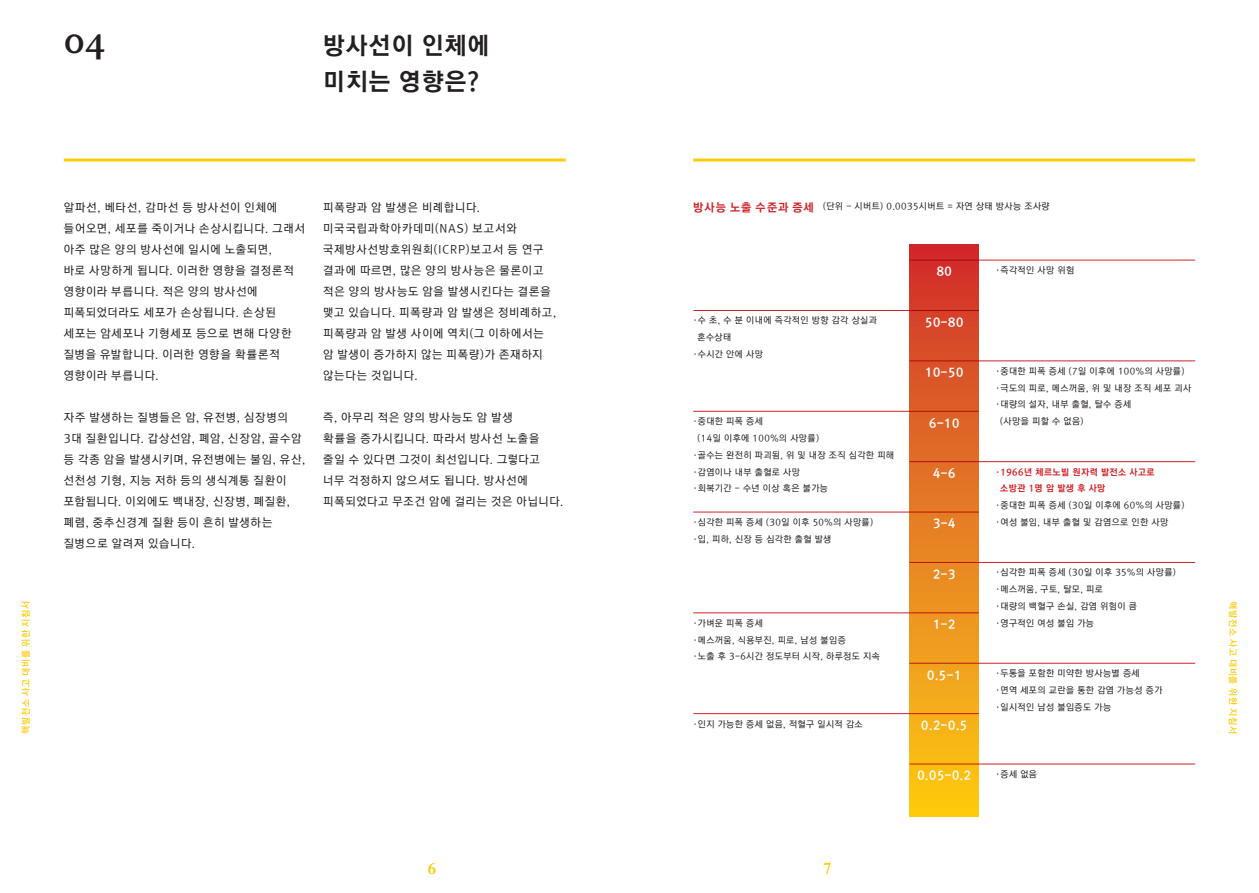
<style>
.page{position:relative;width:1259px;height:893px;background:#fff}
.page>*{position:absolute;margin:0;border:0;box-sizing:border-box;transform-origin:0 0}
.t1{font:700 40.5px "Adobe Hebrew";color:#231f20}
.t2{font:24px/36px "Rix Go EB";letter-spacing:.05em;color:#231f20}
.t3{font:600 16.5px "Dutch 801 BT";color:#feca0a}
.t4{font:12px "Rix Go EB";letter-spacing:.05em;color:#fff}
.t5{font:11.4px/21px "Rix Go M";letter-spacing:.075em;color:#231f20}
.t6{font:11.4px "Rix Go EB";letter-spacing:.08em;color:#d1232a}
.t7{font:9px/16.8px "Rix Go M";letter-spacing:.05em;color:#231f20}
.t8{font:9px/16.8px "Rix Go EB";letter-spacing:.05em;color:#d1232a}
.t9{font:9px "Rix Go B";letter-spacing:.08em;color:#feca0a}
</style>
<div class="page">
<hr style="left:64px;top:159px;width:502px;height:3px;background:#feca0a">
<hr style="left:693px;top:159px;width:502px;height:3px;background:#feca0a">
<div style="left:909px;top:244px;width:70px;height:572px;background:linear-gradient(to bottom,#cf2e2e,#fdcc14)"></div>
<hr style="left:909px;top:260px;width:286px;height:1px;background:#d1232a">
<hr style="left:693px;top:310px;width:286px;height:1px;background:#d1232a">
<hr style="left:909px;top:360px;width:286px;height:1px;background:#d1232a">
<hr style="left:693px;top:411px;width:286px;height:1px;background:#d1232a">
<hr style="left:909px;top:461px;width:286px;height:1px;background:#d1232a">
<hr style="left:693px;top:512px;width:286px;height:1px;background:#d1232a">
<hr style="left:909px;top:562px;width:286px;height:1px;background:#d1232a">
<hr style="left:693px;top:612px;width:286px;height:1px;background:#d1232a">
<hr style="left:909px;top:663px;width:286px;height:1px;background:#d1232a">
<hr style="left:693px;top:713px;width:286px;height:1px;background:#d1232a">
<hr style="left:909px;top:764px;width:286px;height:1px;background:#d1232a">
<h1 class="t1" style="left:64px;top:16px;width:43px">04</h1>
<h2 class="t2" style="left:323px;top:28px;width:167px">방사선이 인체에 미치는 영향은?</h2>
<p class="t9" style="left:21px;top:734px;width:134px;rotate:-90deg">핵발전소 사고 대비를 위한 지침서</p>
<p class="t5" style="left:64px;top:197px;width:243px">알파선, 베타선, 감마선 등 방사선이 인체에 들어오면, 세포를 죽이거나 손상시킵니다. 그래서 아주 많은 양의 방사선에 일시에 노출되면,<br>바로 사망하게 됩니다. 이러한 영향을 결정론적 영향이라 부릅니다. 적은 양의 방사선에 피폭되었더라도 세포가 손상됩니다. 손상된 세포는 암세포나 기형세포 등으로 변해 다양한 질병을 유발합니다. 이러한 영향을 확률론적 영향이라 부릅니다.</p>
<p class="t5" style="left:64px;top:407px;width:243px">자주 발생하는 질병들은 암, 유전병, 심장병의<br>3대 질환입니다. 갑상선암, 폐암, 신장암, 골수암 등 각종 암을 발생시키며, 유전병에는 불임, 유산, 선천성 기형, 지능 저하 등의 생식계통 질환이 포함됩니다. 이외에도 백내장, 신장병, 폐질환, 폐렴, 중추신경계 질환 등이 흔히 발생하는 질병으로 알려져 있습니다.</p>
<p class="t5" style="left:323px;top:197px;width:234px">피폭량과 암 발생은 비례합니다. 미국국립과학아카데미(NAS) 보고서와 국제방사선방호위원회(ICRP)보고서 등 연구 결과에 따르면, 많은 양의 방사능은 물론이고 적은 양의 방사능도 암을 발생시킨다는 결론을 맺고 있습니다. 피폭량과 암 발생은 정비례하고, 피폭량과 암 발생 사이에 역치(그 이하에서는 암 발생이 증가하지 않는 피폭량)가 존재하지 않는다는 것입니다.</p>
<p class="t5" style="left:323px;top:407px;width:241px">즉, 아무리 적은 양의 방사능도 암 발생<br>확률을 증가시킵니다. 따라서 방사선 노출을 줄일 수 있다면 그것이 최선입니다. 그렇다고 너무 걱정하지 않으셔도 됩니다. 방사선에 피폭되었다고 무조건 암에 걸리는 것은 아닙니다.</p>
<p class="t6" style="left:693px;top:201px;width:122px">방사능 노출 수준과 증세</p>
<p class="t7" style="left:823px;top:198px;width:228px">(단위 - 시버트) 0.0035시버트 = 자연 상태 방사능 조사량</p>
<p class="t4" style="left:936px;top:265px;width:17px">80</p>
<p class="t7" style="left:996px;top:262px;width:80px">·즉각적인 사망 위험</p>
<p class="t7" style="left:693px;top:312px;width:185px">·수 초, 수 분 이내에 즉각적인 방향 감각 상실과</p>
<p class="t7" style="left:697px;top:329px;width:35px">혼수상태</p>
<p class="t7" style="left:693px;top:346px;width:71px">·수시간 안에 사망</p>
<p class="t7" style="left:693px;top:413px;width:71px">·중대한 피폭 증세</p>
<p class="t7" style="left:697px;top:430px;width:123px">(14일 이후에 100%의 사망률)</p>
<p class="t7" style="left:693px;top:447px;width:202px">·골수는 완전히 파괴됨, 위 및 내장 조직 심각한 피해</p>
<p class="t7" style="left:693px;top:464px;width:108px">·감염이나 내부 출혈로 사망</p>
<p class="t7" style="left:693px;top:480px;width:136px">·회복기간 - 수년 이상 혹은 불가능</p>
<p class="t7" style="left:693px;top:514px;width:181px">·심각한 피폭 증세 (30일 이후 50%의 사망률) ·입, 피하, 신장 등 심각한 출혈 발생</p>
<p class="t7" style="left:693px;top:615px;width:188px">·가벼운 피폭 증세<br>·메스꺼움, 식용부진, 피로, 남성 불임증<br>·노출 후 3-6시간 정도부터 시작, 하루정도 지속</p>
<p class="t7" style="left:693px;top:716px;width:171px">·인지 가능한 증세 없음, 적혈구 일시적 감소</p>
<p class="t4" style="left:925px;top:316px;width:40px">50-80</p>
<p class="t4" style="left:925px;top:366px;width:40px">10-50</p>
<p class="t4" style="left:929px;top:416px;width:32px">6-10</p>
<p class="t4" style="left:933px;top:467px;width:24px">4-6</p>
<p class="t4" style="left:933px;top:517px;width:24px">3-4</p>
<p class="t4" style="left:933px;top:568px;width:24px">2-3</p>
<p class="t4" style="left:933px;top:618px;width:24px">1-2</p>
<p class="t4" style="left:927px;top:668px;width:36px">0.5-1</p>
<p class="t4" style="left:921px;top:719px;width:47px">0.2-0.5</p>
<p class="t4" style="left:917px;top:769px;width:55px">0.05-0.2</p>
<p class="t7" style="left:996px;top:363px;width:190px">·중대한 피폭 증세 (7일 이후에 100%의 사망률)</p>
<p class="t7" style="left:996px;top:379px;width:197px">·극도의 피로, 메스꺼움, 위 및 내장 조직 세포 괴사</p>
<p class="t7" style="left:996px;top:396px;width:137px">·대량의 설자, 내부 출혈, 탈수 증세</p>
<p class="t7" style="left:1000px;top:413px;width:85px">(사망을 피할 수 없음)</p>
<p class="t8" style="left:1000px;top:464px;width:156px;text-indent:-4px">·1966년 체르노빌 원자력 발전소 사고로 소방관 1명 암 발생 후 사망</p>
<p class="t7" style="left:996px;top:497px;width:190px">·중대한 피폭 증세 (30일 이후에 60%의 사망률) ·여성 불임, 내부 출혈 및 감염으로 인한 사망</p>
<p class="t7" style="left:996px;top:564px;width:181px">·심각한 피폭 증세 (30일 이후 35%의 사망률) ·메스꺼움, 구토, 탈모, 피로<br>·대량의 백혈구 손실, 감염 위험이 큼 ·영구적인 여성 불임 가능</p>
<p class="t7" style="left:996px;top:665px;width:168px">·두통을 포함한 미약한 방사능별 증세 ·면역 세포의 교란을 통한 감염 가능성 증가 ·일시적인 남성 불임증도 가능</p>
<p class="t7" style="left:996px;top:766px;width:43px">·증세 없음</p>
<h3 class="t3" style="left:428px;top:858px;width:10px">6</h3>
<h3 class="t3" style="left:823px;top:858px;width:10px">7</h3>
<p class="t9" style="left:1237px;top:601px;width:134px;rotate:90deg">핵발전소 사고 대비를 위한 지침서</p>
</div>
